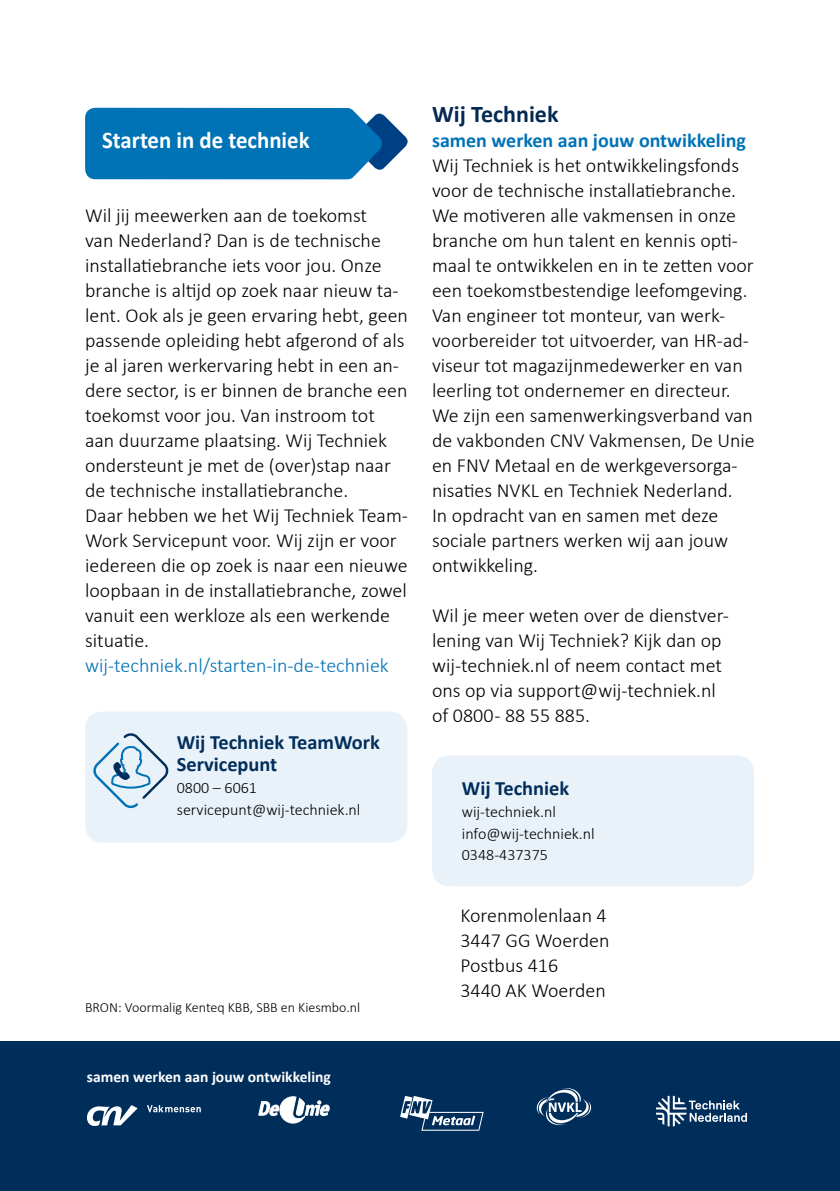
<style>
.page{position:relative;width:840px;height:1191px;background:#fff}
.page>*{position:absolute;margin:0;border:0;box-sizing:border-box;transform-origin:0 0}
.t1{font:700 24px "Calibri";color:#fff;scale:.95 1}
.t2{font:700 24px "Calibri";color:#042952}
.t3{font:700 20.4px/21.8px "Calibri";color:#002e5b}
.t4{font:300 20px/25px "Calibri";color:#000}
.t5{font:300 20px "Calibri";color:#0072b6}
.t6{font:700 20px "Calibri";color:#0072b6}
.t7{font:300 16px/21.8px "Calibri";color:#000}
.t8{font:700 15.6px "Calibri";color:#fff}
.t9{font:300 14px "Calibri";color:#000}
</style>
<div class="page">
<div style="left:0;top:1041px;width:839px;height:150px;background:#002e5b"></div>
<svg style="left:87px;top:1105px;width:51px;height:21px"></svg>
<svg style="left:147px;top:1105px;width:54px;height:7px"></svg>
<svg style="left:400px;top:1095px;width:83px;height:35px"></svg>
<svg style="left:655px;top:1095px;width:91px;height:31px"></svg>
<svg style="left:536px;top:1088px;width:55px;height:38px"></svg>
<svg style="left:259px;top:1096px;width:70px;height:27px"></svg>
<div style="left:85px;top:711px;width:322px;height:131px;background:#e9f1f9;border-radius:17px"></div>
<div style="left:432px;top:755px;width:321px;height:131px;background:#e9f1f9;border-radius:17px"></div>
<svg style="left:93px;top:733px;width:76px;height:74px"></svg>
<svg style="left:85px;top:108px;width:323px;height:71px;background:#1279b8"></svg>
<p class="t1" style="left:102px;top:125px;width:220px">Starten in de techniek</p>
<p class="t4" style="left:85px;top:203px;width:324px">Wil jij meewerken aan de toekomst<br>van Nederland? Dan is de technische installatiebranche iets voor jou. Onze branche is altijd op zoek naar nieuw ta&shy;lent. Ook als je geen ervaring hebt, geen passende opleiding hebt afgerond of als je al jaren werkervaring hebt in een an&shy;dere sector, is er binnen de branche een toekomst voor jou. Van instroom tot aan duurzame plaatsing. Wij Techniek ondersteunt je met de (over)stap naar de technische installatiebranche.<br>Daar hebben we het Wij Techniek Team-Work Servicepunt voor. Wij zijn er voor iedereen die op zoek is naar een nieuwe loopbaan in de installatiebranche, zowel vanuit een werkloze als een werkende situatie.</p>
<p class="t5" style="left:85px;top:653px;width:305px">wij-techniek.nl/starten-in-de-techniek</p>
<p class="t2" style="left:432px;top:99px;width:128px">Wij Techniek</p>
<p class="t6" style="left:432px;top:128px;width:315px">samen werken aan jouw ontwikkeling</p>
<p class="t4" style="left:432px;top:153px;width:324px">Wij Techniek is het ontwikkelingsfonds voor de technische installatiebranche.<br>We motiveren alle vakmensen in onze branche om hun talent en kennis opti&shy;maal te ontwikkelen en in te zetten voor een toekomstbestendige leefomgeving.<br>Van engineer tot monteur, van werk&shy;voorbereider tot uitvoerder, van HR-ad&shy;viseur tot magazijnmedewerker en van leerling tot ondernemer en directeur.<br>We zijn een samenwerkingsverband van de vakbonden CNV Vakmensen, De Unie en FNV Metaal en de werkgeversorga&shy;nisaties NVKL en Techniek Nederland.<br>In opdracht van en samen met deze sociale partners werken wij aan jouw ontwikkeling.</p>
<p class="t4" style="left:432px;top:603px;width:298px">Wil je meer weten over de dienstver&shy;lening van Wij Techniek? Kijk dan op wij-techniek.nl of neem contact met ons op via support@wij-techniek.nl of 0800 - 88 55 885.</p>
<p class="t3" style="left:177px;top:731px;width:204px">Wij Techniek TeamWork<br>Servicepunt</p>
<p class="t7" style="left:177px;top:776px;width:185px">0800 – 6061 servicepunt@wij-techniek.nl</p>
<p class="t3" style="left:461px;top:777px;width:109px">Wij Techniek</p>
<p class="t7" style="left:461px;top:800px;width:134px">wij-techniek.nl info@wij-techniek.nl<br>0348-437375</p>
<p class="t9" style="left:85px;top:998px;width:276px">BRON: Voormalig Kenteq KBB, SBB en Kiesmbo.nl</p>
<p class="t8" style="left:87px;top:1067px;width:245px">samen werken aan jouw ontwikkeling</p>
<p class="t4" style="left:460px;top:903px;width:151px">Korenmolenlaan 4<br>3447 GG Woerden<br>Postbus 416<br>3440 AK Woerden</p>
</div>
